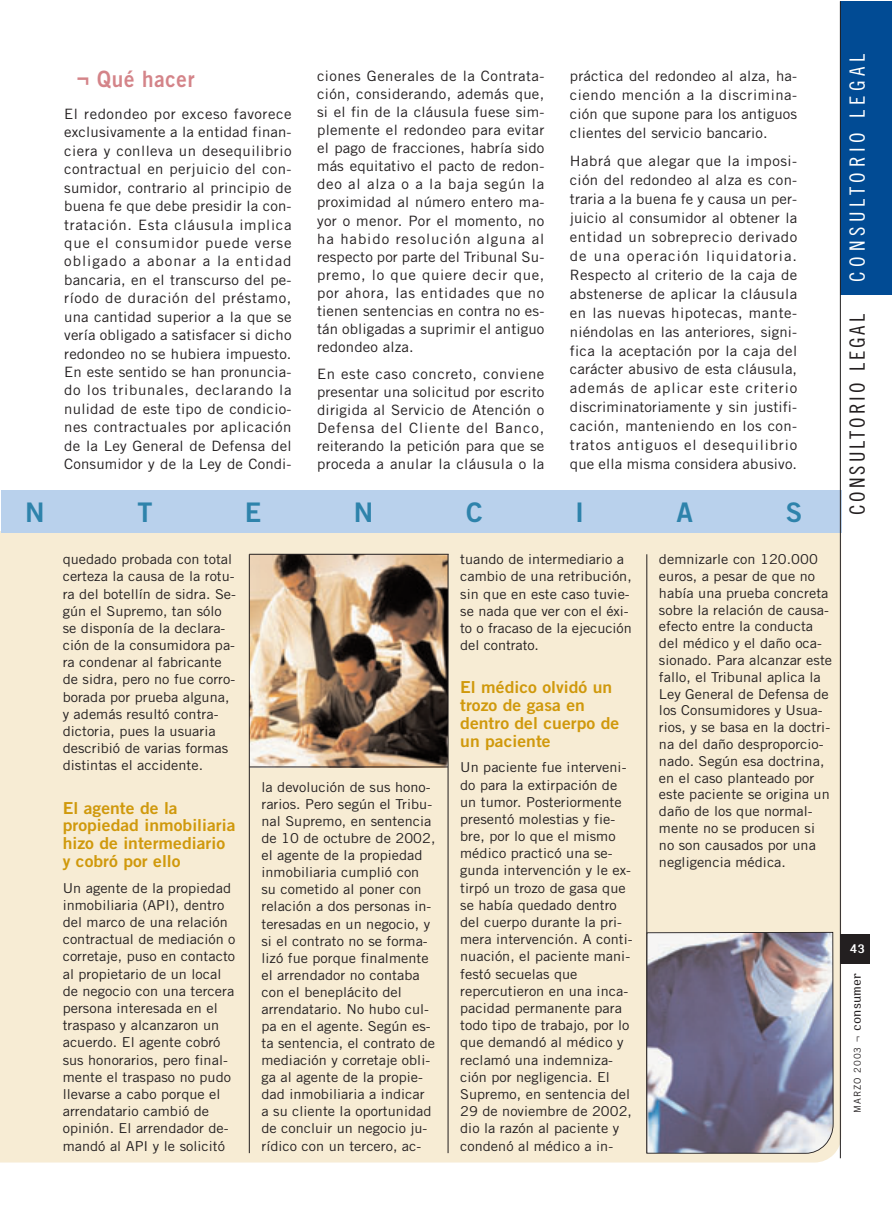
<style>
.page{position:relative;width:893px;height:1216px;background:#fff}
.page>*{position:absolute;margin:0;border:0;box-sizing:border-box;transform-origin:0 0}
.t1{font:27px "Trade Gothic Bold Two";color:#2e83ab}
.t2{font:22.5px "Trade Gothic Bold Two";letter-spacing:.035em;color:#d48489;scale:.92 1}
.t3{font:21px "Trade Gothic Cond Eighteen";letter-spacing:.14em;color:#231f20}
.t4{font:21px "Trade Gothic Cond Eighteen";letter-spacing:.22em;color:#fff}
.t5{font:16.5px/17.9px "Trade Gothic Bold Two";letter-spacing:.005em;color:#d0990c;scale:1.06 1}
.t6{font:14.25px/18px "Trade Gothic";letter-spacing:.01em;color:#231f20;text-align:justify;scale:1.05 1}
.t7{font:700 14.25px "Hydrous";color:#fff}
.t8{font:13.65px/17.2px "Trade Gothic";letter-spacing:.005em;color:#231f20;scale:1.06 1}
.t9{font:9.45px "Trade Gothic";letter-spacing:.09em;color:#231f20}
.s1{font-size:9.75px}
.s2{font-family:"Hydrous";font-size:15.3px}
</style>
<div class="page">
<div style="left:1px;top:533px;width:840px;height:629px;background:#f7ecd4"></div>
<div style="left:1px;top:490px;width:840px;height:43px;background:#b9d1ec"></div>
<hr style="left:646px;top:554px;width:1px;height:599px;background:#231f20">
<div style="left:840px;top:933px;width:30px;height:30px;background:#231f20"></div>
<div style="left:840px;top:1px;width:52px;height:294px;background:#014b94"></div>
<hr style="left:839px;top:1px;width:1px;height:1157px;background:#231f20">
<img style="left:250px;top:555px;width:197px;height:211px">
<img style="left:646px;top:932px;width:187px;height:222px">
<hr style="left:249px;top:554px;width:1px;height:599px;background:#231f20">
<hr style="left:249px;top:554px;width:199px;height:1px;background:#231f20">
<hr style="left:249px;top:766px;width:199px;height:1px;background:#231f20">
<hr style="left:447px;top:554px;width:1px;height:599px;background:#231f20">
<h2 class="t2" style="left:77px;top:71px;width:129px">¬ Qué hacer</h2>
<p class="t6" style="left:64px;top:106px;width:218px;line-height:18.5px">El redondeo por exceso favorece exclusivamente a la entidad finan&shy;ciera y conlleva un desequilibrio contractual en perjuicio del con&shy;sumidor, contrario al principio de buena fe que debe presidir la con&shy;tratación. Esta cláusula implica que el consumidor puede verse obligado a abonar a la entidad bancaria, en el transcurso del pe&shy;ríodo de duración del préstamo, una cantidad superior a la que se vería obligado a satisfacer si dicho redondeo no se hubiera impuesto.<br>En este sentido se han pronuncia&shy;do los tribunales, declarando la nulidad de este tipo de condicio&shy;nes contractuales por aplicación de la Ley General de Defensa del Consumidor y de la Ley de Condi-</p>
<p class="t6" style="left:317px;top:68px;width:218px">ciones Generales de la Contrata&shy;ción, considerando, además que, si el fin de la cláusula fuese sim&shy;plemente el redondeo para evitar el pago de fracciones, habría sido más equitativo el pacto de redon&shy;deo al alza o a la baja según la proximidad al número entero ma&shy;yor o menor. Por el momento, no ha habido resolución alguna al respecto por parte del Tribunal Su&shy;premo, lo que quiere decir que, por ahora, las entidades que no tienen sentencias en contra no es&shy;tán obligadas a suprimir el antiguo redondeo alza.</p>
<p class="t6" style="left:317px;top:366px;width:218px">En este caso concreto, conviene presentar una solicitud por escrito dirigida al Servicio de Atención o Defensa del Cliente del Banco, reiterando la petición para que se proceda a anular la cláusula o la</p>
<p class="t6" style="left:570px;top:68px;width:218px;line-height:18.9px">práctica del redondeo al alza, ha&shy;ciendo mención a la discrimina&shy;ción que supone para los antiguos clientes del servicio bancario.</p>
<p class="t6" style="left:570px;top:153px;width:218px;line-height:18.9px">Habrá que alegar que la imposi&shy;ción del redondeo al alza es con&shy;traria a la buena fe y causa un per&shy;juicio al consumidor al obtener la entidad un sobreprecio derivado de una operación liquidatoria.<br>Respecto al criterio de la caja de abstenerse de aplicar la cláusula en las nuevas hipotecas, mante&shy;niéndolas en las anteriores, signi&shy;fica la aceptación por la caja del carácter abusivo de esta cláusula, además de aplicar este criterio discriminatoriamente y sin justifi&shy;cación, manteniendo en los con&shy;tratos antiguos el desequilibrio que ella misma considera abusivo.</p>
<h1 class="t1" style="left:25px;top:503px;width:21px">N</h1>
<h1 class="t1" style="left:137px;top:503px;width:17px">T</h1>
<h1 class="t1" style="left:245px;top:503px;width:18px">E</h1>
<h1 class="t1" style="left:354px;top:503px;width:21px">N</h1>
<h1 class="t1" style="left:466px;top:503px;width:18px">C</h1>
<h1 class="t1" style="left:575px;top:503px;width:10px">I</h1>
<h1 class="t1" style="left:676px;top:503px;width:18px">A</h1>
<h1 class="t1" style="left:785px;top:503px;width:18px">S</h1>
<p class="t8" style="left:63px;top:552px;width:165px">quedado probada con total certeza la causa de la rotu&shy;ra del botellín de sidra. Se&shy;gún el Supremo, tan sólo se disponía de la declara&shy;ción de la consumidora pa&shy;ra condenar al fabricante de sidra, pero no fue corro&shy;borada por prueba alguna, y además resultó contra&shy;dictoria, pues la usuaria describió de varias formas distintas el accidente.</p>
<p class="t5" style="left:63px;top:800px;width:164px">El agente de la propiedad inmobiliaria hizo de intermediario y cobró por ello</p>
<p class="t8" style="left:63px;top:880px;width:164px">Un agente de la propiedad inmobiliaria (API), dentro del marco de una relación contractual de mediación o corretaje, puso en contacto al propietario de un local de negocio con una tercera persona interesada en el traspaso y alcanzaron un acuerdo. El agente cobró sus honorarios, pero final&shy;mente el traspaso no pudo llevarse a cabo porque el arrendatario cambió de opinión. El arrendador de&shy;mandó al API y le solicitó</p>
<p class="t8" style="left:261px;top:779px;width:166px">la devolución de sus hono&shy;rarios. Pero según el Tribu&shy;nal Supremo, en sentencia de 10 de octubre de 2002, el agente de la propiedad inmobiliaria cumplió con su cometido al poner con relación a dos personas in&shy;teresadas en un negocio, y si el contrato no se forma&shy;lizó fue porque finalmente el arrendador no contaba con el beneplácito del arrendatario. No hubo cul&shy;pa en el agente. Según es&shy;ta sentencia, el contrato de mediación y corretaje obli&shy;ga al agente de la propie&shy;dad inmobiliaria a indicar<br>a su cliente la oportunidad de concluir un negocio ju&shy;rídico con un tercero, ac-</p>
<p class="t8" style="left:460px;top:552px;width:163px">tuando de intermediario a cambio de una retribución, sin que en este caso tuvie&shy;se nada que ver con el éxi&shy;to o fracaso de la ejecución del contrato.</p>
<p class="t5" style="left:460px;top:680px;width:151px">El médico olvidó un trozo de gasa en dentro del cuerpo de un paciente</p>
<p class="t8" style="left:460px;top:760px;width:164px">Un paciente fue interveni&shy;do para la extirpación de un tumor. Posteriormente presentó molestias y fie&shy;bre, por lo que el mismo médico practicó una se&shy;gunda intervención y le ex&shy;tirpó un trozo de gasa que se había quedado dentro del cuerpo durante la pri&shy;mera intervención. A conti&shy;nuación, el paciente mani&shy;festó secuelas que repercutieron en una inca&shy;pacidad permanente para todo tipo de trabajo, por lo que demandó al médico y reclamó una indemniza&shy;ción por negligencia. El<br>Supremo, en sentencia del<br>29 de noviembre de 2002, dio la razón al paciente y condenó al médico a in-</p>
<p class="t8" style="left:659px;top:552px;width:165px;line-height:16.8px">demnizarle con 120.000 euros, a pesar de que no había una prueba concreta sobre la relación de causa&shy;efecto entre la conducta del médico y el daño oca&shy;sionado. Para alcanzar este fallo, el Tribunal aplica la<br>Ley General de Defensa de los Consumidores y Usua&shy;rios, y se basa en la doctri&shy;na del daño desproporcio&shy;nado. Según esa doctrina, en el caso planteado por este paciente se origina un daño de los que normal&shy;mente no se producen si no son causados por una negligencia médica.</p>
<h3 class="t4" style="left:849px;top:282px;width:229px;rotate:-90deg">CONSULTORIO LEGAL</h3>
<h3 class="t3" style="left:849px;top:515px;width:202px;rotate:-90deg">CONSULTORIO LEGAL</h3>
<p class="t7" style="left:849px;top:944px;width:17px">43</p>
<p class="t9" style="left:854px;top:1112px;width:141px;rotate:-90deg">MARZO 2003 <span class="s1">¬</span> <span class="s2">consumer</span></p>
</div>
